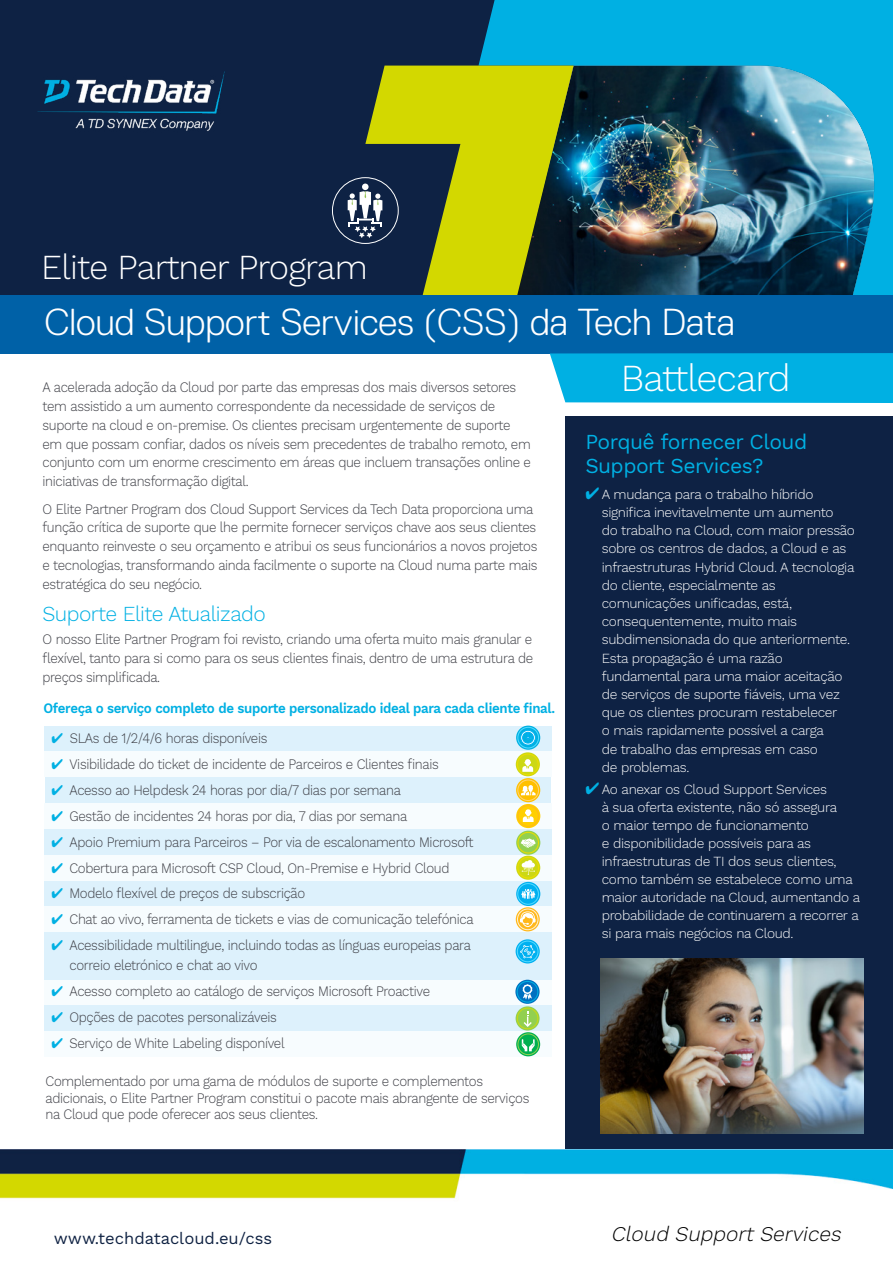
<style>
.page{position:relative;width:893px;height:1263px;background:#fff}
.page>*{position:absolute;margin:0;border:0;box-sizing:border-box;transform-origin:0 0}
.t1{font:300 37.5px "Dell Replica";color:#fff}
.t2{font:300 37.5px "Work Sans";letter-spacing:-.025em;color:#fff}
.t3{font:300 34.5px "Work Sans";letter-spacing:-.025em;color:#fff}
.t4{font:21px/24px "Work Sans";letter-spacing:-.025em;color:#00b0e3}
.t5{font:300 21px "Work Sans";letter-spacing:-.025em;color:#00b0e3}
.t6{font:italic 300 20.85px "Work Sans";color:#000}
.t7{font:16.5px "Work Sans";color:#0f2243}
.t8{font:300 14.25px/18.8px "Work Sans";letter-spacing:-.025em;color:#3b3c43;scale:.93 1}
.t9{font:600 14.25px "Work Sans";letter-spacing:-.025em;color:#00b0e3;scale:.93 1}
.t10{font:300 13.65px/18.1px "Work Sans";letter-spacing:-.025em;color:#fff}
.s1{color:#00b0e3}
.s2{font-size:27.9px;color:#00b0e4}
</style>
<div class="page">
<div style="left:0;top:0;width:893px;height:354px;background:#0e2244"></div>
<img style="left:478px;top:0;width:415px;height:295px">
<svg style="left:365px;top:66px;width:209px;height:229px;fill:#d3d800"></svg>
<img style="left:37px;top:71px;width:188px;height:60px">
<div style="left:45px;top:726px;width:507px;height:25px;background:#ddf1fc"></div>
<div style="left:45px;top:751px;width:507px;height:26px;background:#f7fcfe"></div>
<div style="left:45px;top:777px;width:506px;height:26px;background:#ddf1fc"></div>
<div style="left:45px;top:803px;width:507px;height:26px;background:#f7fcfe"></div>
<div style="left:45px;top:829px;width:507px;height:26px;background:#ddf1fc"></div>
<div style="left:45px;top:855px;width:507px;height:26px;background:#f7fcfe"></div>
<div style="left:45px;top:881px;width:507px;height:25px;background:#ddf1fc"></div>
<div style="left:45px;top:906px;width:507px;height:26px;background:#f7fcfe"></div>
<div style="left:45px;top:932px;width:507px;height:26px;background:#ddf1fc"></div>
<div style="left:45px;top:958px;width:507px;height:21px;background:#ddf1fc"></div>
<div style="left:45px;top:980px;width:507px;height:25px;background:#f7fcfe"></div>
<div style="left:45px;top:1005px;width:507px;height:26px;background:#ddf1fc"></div>
<div style="left:45px;top:1031px;width:507px;height:26px;background:#f7fcfe"></div>
<div style="left:566px;top:417px;width:327px;height:732px;background:#0e2244"></div>
<svg style="left:516px;top:1032px;width:24px;height:24px"></svg>
<div style="left:518px;top:1034px;width:21px;height:21px;border:1px solid #92d050;border-radius:50%"></div>
<svg style="left:522px;top:1039px;width:13px;height:12px"></svg>
<svg style="left:516px;top:726px;width:24px;height:24px"></svg>
<div style="left:518px;top:727px;width:21px;height:21px;border:1px solid #55daff;border-radius:50%"></div>
<svg style="left:520px;top:730px;width:16px;height:15px"></svg>
<svg style="left:516px;top:882px;width:24px;height:24px"></svg>
<div style="left:518px;top:883px;width:21px;height:21px;border:1px solid #55daff;border-radius:50%"></div>
<svg style="left:521px;top:889px;width:14px;height:10px"></svg>
<svg style="left:516px;top:778px;width:24px;height:24px"></svg>
<div style="left:518px;top:780px;width:21px;height:21px;border:1px solid #ffd477;border-radius:50%"></div>
<svg style="left:521px;top:785px;width:15px;height:10px"></svg>
<svg style="left:515px;top:980px;width:25px;height:24px"></svg>
<div style="left:517px;top:981px;width:21px;height:21px;border:1px solid #00b1e2;border-radius:50%"></div>
<svg style="left:523px;top:984px;width:9px;height:16px"></svg>
<svg style="left:516px;top:856px;width:24px;height:24px"></svg>
<div style="left:518px;top:857px;width:21px;height:21px;border:1px solid #eedc00;border-radius:50%"></div>
<svg style="left:521px;top:860px;width:14px;height:15px"></svg>
<svg style="left:516px;top:831px;width:24px;height:24px"></svg>
<div style="left:518px;top:832px;width:21px;height:21px;border:1px solid #eedc00;border-radius:50%"></div>
<svg style="left:521px;top:838px;width:15px;height:10px"></svg>
<svg style="left:516px;top:907px;width:24px;height:24px"></svg>
<div style="left:517px;top:909px;width:21px;height:21px;border:1px solid #fff1d2;border-radius:50%"></div>
<svg style="left:520px;top:911px;width:16px;height:16px"></svg>
<svg style="left:516px;top:939px;width:24px;height:24px"></svg>
<div style="left:517px;top:941px;width:21px;height:21px;border:1px solid #55daff;border-radius:50%"></div>
<svg style="left:520px;top:945px;width:15px;height:13px"></svg>
<svg style="left:516px;top:1006px;width:24px;height:24px"></svg>
<div style="left:517px;top:1008px;width:21px;height:21px;border:1px solid #ccd814;border-radius:50%"></div>
<svg style="left:524px;top:1011px;width:8px;height:16px"></svg>
<svg style="left:516px;top:752px;width:24px;height:24px"></svg>
<div style="left:517px;top:754px;width:21px;height:21px;border:1px solid #eedc00;border-radius:50%"></div>
<svg style="left:522px;top:759px;width:11px;height:13px"></svg>
<svg style="left:516px;top:804px;width:24px;height:24px"></svg>
<div style="left:518px;top:805px;width:21px;height:21px;border:1px solid #ffb81c;border-radius:50%"></div>
<svg style="left:523px;top:809px;width:11px;height:13px"></svg>
<div style="left:332px;top:177px;width:67px;height:67px;border:1px solid #fff;border-radius:50%"></div>
<div style="left:362px;top:184px;width:7px;height:6px;background:#fff;border-radius:50%"></div>
<svg style="left:348px;top:191px;width:34px;height:47px"></svg>
<img style="left:0;top:1149px;width:893px;height:50px">
<img style="left:600px;top:958px;width:263px;height:175px">
<div style="left:0;top:295px;width:893px;height:59px;background:#0061a7"></div>
<div style="left:550px;top:353px;width:343px;height:50px;background:#00b0e3"></div>
<h2 class="t3" style="left:41px;top:247px;width:328px">Elite Partner Program</h2>
<h1 class="t1" style="left:44px;top:301px;width:692px">Cloud Support Services (CSS) da Tech Data</h1>
<h1 class="t2" style="left:621px;top:356px;width:172px">Battlecard</h1>
<p class="t8" style="left:43px;top:379px;width:527px">A acelerada adoção da Cloud por parte das empresas dos mais diversos setores tem assistido a um aumento correspondente da necessidade de serviços de suporte na cloud e on-premise. Os clientes precisam urgentemente de suporte em que possam confiar, dados os níveis sem precedentes de trabalho remoto, em conjunto com um enorme crescimento em áreas que incluem transações online e iniciativas de transformação digital.</p>
<p class="t8" style="left:43px;top:500px;width:534px">O Elite Partner Program dos Cloud Support Services da Tech Data proporciona uma função crítica de suporte que lhe permite fornecer serviços chave aos seus clientes enquanto reinveste o seu orçamento e atribui os seus funcionários a novos projetos e tecnologias, transformando ainda facilmente o suporte na Cloud numa parte mais estratégica do seu negócio.</p>
<h3 class="t5" style="left:43px;top:602px;width:225px">Suporte Elite Atualizado</h3>
<p class="t8" style="left:43px;top:631px;width:529px;text-align:justify">O nosso Elite Partner Program foi revisto, criando uma oferta muito mais granular e flexível, tanto para si como para os seus clientes finais, dentro de uma estrutura de preços simplificada.</p>
<h3 class="t4" style="left:585px;top:430px;width:223px">Porquê fornecer Cloud<br>Support Services?</h3>
<p class="t10" style="left:602px;top:486px;width:255px;text-indent:-16px"><span class="s1">✔</span> A mudança para o trabalho híbrido significa inevitavelmente um aumento<br>do trabalho na Cloud, com maior pressão sobre os centros de dados, a Cloud e as infraestruturas Hybrid Cloud. A tecnologia do cliente, especialmente as comunicações unificadas, está, consequentemente, muito mais subdimensionada do que anteriormente.<br>Esta propagação é uma razão fundamental para uma maior aceitação de serviços de suporte fiáveis, uma vez que os clientes procuram restabelecer<br>o mais rapidamente possível a carga<br>de trabalho das empresas em caso<br>de problemas.</p>
<p class="t10" style="left:602px;top:781px;width:260px;text-indent:-16px"><span class="s1">✔</span> Ao anexar os Cloud Support Services<br>à sua oferta existente, não só assegura<br>o maior tempo de funcionamento<br>e disponibilidade possíveis para as infraestruturas de TI dos seus clientes, como também se estabelece como uma maior autoridade na Cloud, aumentando a probabilidade de continuarem a recorrer a si para mais negócios na Cloud.</p>
<p class="t9" style="left:43px;top:700px;width:552px">Ofereça o serviço completo de suporte personalizado ideal para cada cliente final.</p>
<p class="t8" style="left:51px;top:730px;width:234px"><span class="s1">✔</span> SLAs de 1/2/4/6 horas disponíveis</p>
<p class="t8" style="left:51px;top:756px;width:418px"><span class="s1">✔</span> Visibilidade do ticket de incidente de Parceiros e Clientes finais</p>
<p class="t8" style="left:51px;top:781px;width:377px"><span class="s1">✔</span> Acesso ao Helpdesk 24 horas por dia/7 dias por semana</p>
<p class="t8" style="left:51px;top:807px;width:384px"><span class="s1">✔</span> Gestão de incidentes 24 horas por dia, 7 dias por semana</p>
<p class="t8" style="left:51px;top:833px;width:456px"><span class="s1">✔</span> Apoio Premium para Parceiros – Por via de escalonamento Microsoft</p>
<p class="t8" style="left:51px;top:859px;width:430px"><span class="s1">✔</span> Cobertura para Microsoft CSP Cloud, On-Premise e Hybrid Cloud</p>
<p class="t8" style="left:51px;top:885px;width:275px"><span class="s1">✔</span> Modelo flexível de preços de subscrição</p>
<p class="t8" style="left:51px;top:911px;width:455px"><span class="s1">✔</span> Chat ao vivo, ferramenta de tickets e vias de comunicação telefónica</p>
<p class="t8" style="left:70px;top:936px;width:433px;line-height:19.8px;text-indent:-18px"><span class="s1">✔</span> Acessibilidade multilingue, incluindo todas as línguas europeias para correio eletrónico e chat ao vivo</p>
<p class="t8" style="left:51px;top:982px;width:409px"><span class="s1">✔</span> Acesso completo ao catálogo de serviços Microsoft Proactive</p>
<p class="t8" style="left:51px;top:1008px;width:244px"><span class="s1">✔</span> Opções de pacotes personalizáveis</p>
<p class="t8" style="left:51px;top:1034px;width:252px"><span class="s1">✔</span> Serviço de White Labeling disponível</p>
<p class="t8" style="left:46px;top:1074px;width:522px;line-height:16.5px">Complementado por uma gama de módulos de suporte e complementos adicionais, o Elite Partner Program constitui o pacote mais abrangente de serviços na Cloud que pode oferecer aos seus clientes.</p>
<p class="t7" style="left:54px;top:1229px;width:220px">www.techdatacloud.eu/css</p>
<h3 class="t6" style="left:381px;top:1221px;width:466px"><span class="s2">Cloud Solutions</span> Cloud Support Services</h3>
</div>
